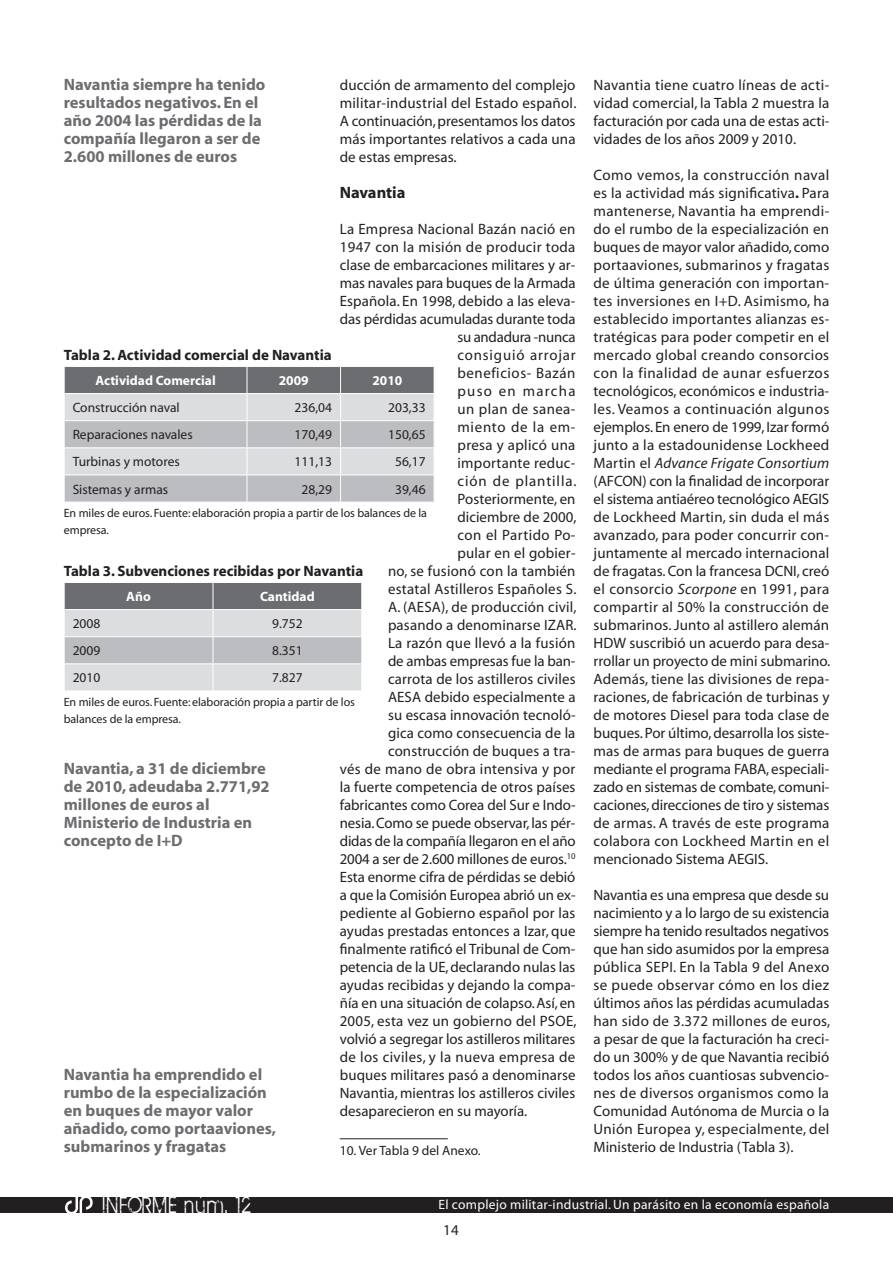
<style>
.page{position:relative;width:893px;height:1263px;background:#fff}
.page>*{position:absolute;margin:0;border:0;box-sizing:border-box;transform-origin:0 0}
.t1{font:25.2px "BIRTHOFAHERO";letter-spacing:.1em;color:#fff;scale:.83 1}
.t2{font:700 16.5px/18px "Myriad";color:#6c6d70}
.t3{font:700 16.5px "Myriad";letter-spacing:-.005em;color:#231f20}
.t4{font:15px/18px "Myriad";letter-spacing:.005em;color:#231f20;text-align:justify}
.t5{font:700 15px "Myriad";color:#231f20}
.t6{font:15px "Myriad";letter-spacing:.025em;color:#231f20}
.t7{font:15px "Myriad";letter-spacing:-.015em;color:#231f20}
.t8{font:15px "Myriad";letter-spacing:.04em;color:#231f20}
.t9{font:13.5px "Myriad";color:#231f20}
.t10{font:13.5px "Myriad";letter-spacing:.02em;color:#fff}
.t11{font:700 13.5px "Myriad";color:#fff}
.t12{font:12px/16.5px "Myriad";letter-spacing:-.005em;color:#231f20}
.s1{font-weight:700}
.s2{font-style:italic}
</style>
<div class="page">
<div style="left:0;top:1197px;width:893px;height:16px;background:#231f20"></div>
<svg style="left:65px;top:1197px;width:28px;height:16px"></svg>
<hr style="left:340px;top:1138px;width:108px;height:1px;background:#231f20">
<svg style="left:64px;top:366px;width:370px;height:136px;background:#bcbdbf"></svg>
<svg style="left:64px;top:583px;width:298px;height:108px;background:#babbbe"></svg>
<p class="t2" style="left:64px;top:76px;width:203px">Navantia siempre ha tenido resultados negativos. En el año 2004 las pérdidas de la compañía llegaron a ser de<br>2.600 millones de euros</p>
<p class="t4" style="left:340px;top:77px;width:238px">ducción de armamento del complejo militar-industrial del Estado español.<br>A continuación, presentamos los datos más importantes relativos a cada una de estas empresas.</p>
<p class="t3" style="left:340px;top:184px;width:67px">Navantia</p>
<p class="t4" style="left:340px;top:221px;width:237px">La Empresa Nacional Bazán nació en</p>
<p class="t6" style="left:340px;top:240px;width:237px">1947 con la misión de producir toda</p>
<p class="t4" style="left:340px;top:257px;width:237px">clase de embarcaciones militares y ar-</p>
<p class="t4" style="left:340px;top:275px;width:237px">mas navales para buques de la Armada</p>
<p class="t4" style="left:340px;top:293px;width:237px">Española. En 1998, debido a las eleva-</p>
<p class="t4" style="left:340px;top:311px;width:237px">das pérdidas acumuladas durante toda</p>
<p class="t4" style="left:458px;top:329px;width:120px">su andadura -nunca</p>
<p class="t4" style="left:458px;top:347px;width:120px">consiguió arrojar</p>
<p class="t8" style="left:458px;top:366px;width:119px">beneficios- Bazán</p>
<p class="t4" style="left:458px;top:383px;width:119px">puso en marcha</p>
<p class="t4" style="left:458px;top:401px;width:119px">un plan de sanea-</p>
<p class="t4" style="left:458px;top:419px;width:119px">miento de la em-</p>
<p class="t4" style="left:458px;top:437px;width:119px">presa y aplicó una</p>
<p class="t4" style="left:458px;top:455px;width:119px">importante reduc-</p>
<p class="t4" style="left:458px;top:473px;width:120px">ción de plantilla.</p>
<p class="t4" style="left:458px;top:491px;width:120px">Posteriormente, en</p>
<p class="t4" style="left:458px;top:509px;width:120px">diciembre de 2000,</p>
<p class="t4" style="left:458px;top:527px;width:119px">con el Partido Po-</p>
<p class="t4" style="left:458px;top:545px;width:120px">pular en el gobier-</p>
<p class="t4" style="left:388px;top:563px;width:189px">no, se fusionó con la también</p>
<p class="t4" style="left:388px;top:581px;width:190px">estatal Astilleros Españoles S.</p>
<p class="t4" style="left:388px;top:599px;width:190px">A. (AESA), de producción civil,</p>
<p class="t4" style="left:388px;top:617px;width:190px">pasando a denominarse IZAR.</p>
<p class="t4" style="left:388px;top:635px;width:189px">La razón que llevó a la fusión</p>
<p class="t4" style="left:388px;top:653px;width:189px">de ambas empresas fue la ban-</p>
<p class="t4" style="left:388px;top:671px;width:189px">carrota de los astilleros civiles</p>
<p class="t4" style="left:388px;top:689px;width:189px">AESA debido especialmente a</p>
<p class="t4" style="left:388px;top:707px;width:189px">su escasa innovación tecnoló-</p>
<p class="t4" style="left:388px;top:725px;width:189px">gica como consecuencia de la</p>
<p class="t4" style="left:388px;top:743px;width:189px">construcción de buques a tra-</p>
<p class="t4" style="left:340px;top:761px;width:237px">vés de mano de obra intensiva y por</p>
<p class="t4" style="left:340px;top:779px;width:237px">la fuerte competencia de otros países</p>
<p class="t4" style="left:340px;top:797px;width:237px">fabricantes como Corea del Sur e Indo-</p>
<p class="t4" style="left:340px;top:815px;width:237px">nesia. Como se puede observar, las pér-</p>
<p class="t7" style="left:340px;top:834px;width:237px">didas de la compañía llegaron en el año</p>
<p class="t4" style="left:340px;top:851px;width:237px">2004 a ser de 2.600 millones de euros.<sup>10</sup></p>
<p class="t4" style="left:340px;top:869px;width:237px">Esta enorme cifra de pérdidas se debió</p>
<p class="t4" style="left:340px;top:887px;width:237px">a que la Comisión Europea abrió un ex-</p>
<p class="t4" style="left:340px;top:905px;width:237px">pediente al Gobierno español por las</p>
<p class="t4" style="left:340px;top:923px;width:237px">ayudas prestadas entonces a Izar, que</p>
<p class="t4" style="left:340px;top:941px;width:237px">finalmente ratificó el Tribunal de Com-</p>
<p class="t4" style="left:340px;top:959px;width:237px">petencia de la UE, declarando nulas las</p>
<p class="t4" style="left:340px;top:977px;width:237px">ayudas recibidas y dejando la compa-</p>
<p class="t4" style="left:340px;top:995px;width:237px">ñía en una situación de colapso. Así, en</p>
<p class="t4" style="left:340px;top:1013px;width:238px">2005, esta vez un gobierno del PSOE,</p>
<p class="t4" style="left:340px;top:1031px;width:237px">volvió a segregar los astilleros militares</p>
<p class="t6" style="left:340px;top:1050px;width:237px">de los civiles, y la nueva empresa de</p>
<p class="t4" style="left:340px;top:1067px;width:237px">buques militares pasó a denominarse</p>
<p class="t4" style="left:340px;top:1085px;width:237px">Navantia, mientras los astilleros civiles</p>
<p class="t4" style="left:340px;top:1103px;width:189px">desaparecieron en su mayoría.</p>
<p class="t9" style="left:340px;top:1144px;width:142px">10. Ver Tabla 9 del Anexo.</p>
<p class="t5" style="left:64px;top:347px;width:269px">Tabla 2. Actividad comercial de Navantia</p>
<p class="t11" style="left:95px;top:374px;width:122px">Actividad Comercial</p>
<p class="t11" style="left:279px;top:374px;width:31px">2009</p>
<p class="t11" style="left:372px;top:374px;width:31px">2010</p>
<p class="t9" style="left:73px;top:401px;width:109px">Construcción naval</p>
<p class="t9" style="left:295px;top:401px;width:39px">236,04</p>
<p class="t9" style="left:388px;top:401px;width:39px">203,33</p>
<p class="t9" style="left:73px;top:428px;width:122px">Reparaciones navales</p>
<p class="t9" style="left:295px;top:428px;width:39px">170,49</p>
<p class="t9" style="left:388px;top:428px;width:39px">150,65</p>
<p class="t9" style="left:73px;top:455px;width:109px">Turbinas y motores</p>
<p class="t9" style="left:295px;top:455px;width:39px">111,13</p>
<p class="t9" style="left:395px;top:455px;width:32px">56,17</p>
<p class="t9" style="left:73px;top:482px;width:97px">Sistemas y armas</p>
<p class="t9" style="left:302px;top:482px;width:32px">28,29</p>
<p class="t9" style="left:395px;top:482px;width:32px">39,46</p>
<p class="t12" style="left:64px;top:506px;width:365px">En miles de euros. Fuente: elaboración propia a partir de los balances de la empresa.</p>
<p class="t5" style="left:64px;top:563px;width:301px">Tabla 3. Subvenciones recibidas por Navantia</p>
<p class="t11" style="left:126px;top:590px;width:26px">Año</p>
<p class="t11" style="left:260px;top:590px;width:56px">Cantidad</p>
<p class="t9" style="left:73px;top:617px;width:29px">2008</p>
<p class="t9" style="left:272px;top:617px;width:32px">9.752</p>
<p class="t9" style="left:73px;top:644px;width:29px">2009</p>
<p class="t9" style="left:272px;top:644px;width:32px">8.351</p>
<p class="t9" style="left:73px;top:671px;width:29px">2010</p>
<p class="t9" style="left:272px;top:671px;width:32px">7.827</p>
<p class="t12" style="left:64px;top:695px;width:293px">En miles de euros. Fuente: elaboración propia a partir de los balances de la empresa.</p>
<p class="t2" style="left:64px;top:760px;width:208px">Navantia, a 31 de diciembre de 2010, adeudaba 2.771,92 millones de euros al<br>Ministerio de Industria en concepto de I+D</p>
<p class="t2" style="left:64px;top:1066px;width:214px">Navantia ha emprendido el rumbo de la especialización en buques de mayor valor añadido, como portaaviones, submarinos y fragatas</p>
<p class="t4" style="left:593px;top:77px;width:237px">Navantia tiene cuatro líneas de acti&shy;vidad comercial, la Tabla 2 muestra la facturación por cada una de estas acti&shy;vidades de los años 2009 y 2010.</p>
<p class="t4" style="left:593px;top:167px;width:237px">Como vemos, la construcción naval es la actividad más significativa<span class="s1">.</span> Para mantenerse, Navantia ha emprendi&shy;do el rumbo de la especialización en buques de mayor valor añadido, como portaaviones, submarinos y fragatas de última generación con importan&shy;tes inversiones en I+D. Asimismo, ha establecido importantes alianzas es&shy;tratégicas para poder competir en el mercado global creando consorcios con la finalidad de aunar esfuerzos tecnológicos, económicos e industria&shy;les. Veamos a continuación algunos ejemplos. En enero de 1999, Izar formó junto a la estadounidense Lockheed Martin el <span class="s2">Advance Frigate Consortium </span>(AFCON</p>
<p class="t4" style="left:594px;top:473px;width:237px;text-align:left;text-indent:49px">) con la finalidad de incorporar el sistema antiaéreo tecnológico AEGIS de Lockheed Martin, sin duda el más avanzado, para poder concurrir con&shy;juntamente al mercado internacional de fragatas. Con la francesa DCNI</p>
<p class="t4" style="left:593px;top:563px;width:238px;text-indent:203px">, creó el consorcio <span class="s2">Scorpone</span> en 1991, para compartir al 50% la construcción de submarinos. Junto al astillero alemán HDW suscribió un acuerdo para desa&shy;rrollar un proyecto de mini submarino.<br>Además, tiene las divisiones de repa&shy;raciones, de fabricación de turbinas y de motores Diesel para toda clase de buques. Por último, desarrolla los siste&shy;mas de armas para buques de guerra mediante el programa FABA, especiali&shy;zado en sistemas de combate, comuni&shy;caciones, direcciones de tiro y sistemas de armas. A través de este programa colabora con Lockheed Martin en el mencionado Sistema AEGIS.</p>
<p class="t4" style="left:593px;top:887px;width:238px">Navantia es una empresa que desde su nacimiento y a lo largo de su existencia siempre ha tenido resultados negativos que han sido asumidos por la empresa pública SEPI. En la Tabla 9 del Anexo se puede observar cómo en los diez últimos años las pérdidas acumuladas han sido de 3.372 millones de euros, a pesar de que la facturación ha creci&shy;do un 300% y de que Navantia recibió todos los años cuantiosas subvencio&shy;nes de diversos organismos como la Comunidad Autónoma de Murcia o la Unión Europea y, especialmente, del Ministerio de Industria (Tabla 3).</p>
<h1 class="t1" style="left:102px;top:1191px;width:180px">INFORME núm. 12</h1>
<p class="t10" style="left:438px;top:1198px;width:392px">El complejo militar-industrial. Un parásito en la economía española</p>
<p class="t4" style="left:443px;top:1222px;width:17px">14</p>
</div>
